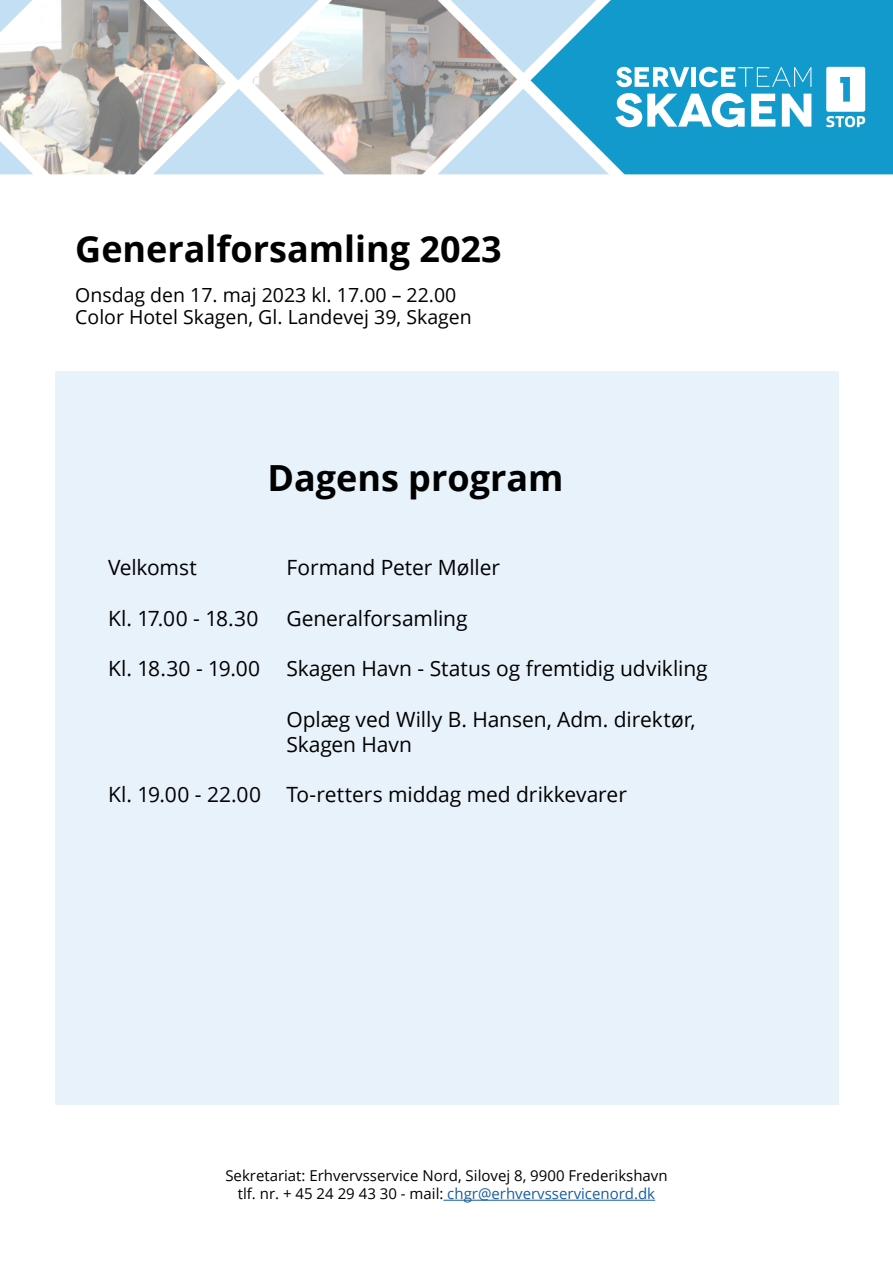
<style>
.page{position:relative;width:893px;height:1263px;background:#fff}
.page>*{position:absolute;margin:0;border:0;box-sizing:border-box;transform-origin:0 0}
.t1{font:700 36px "Open Sans";color:#000}
.t2{font:21px "Open Sans";letter-spacing:-.005em;color:#000}
.t3{font:19.5px "Open Sans";color:#000}
.t4{font:15px "Open Sans";color:#000}
.t5{font:15px "Open Sans";color:#175d9e}
.s1{color:#000}
</style>
<div class="page">
<div style="left:55px;top:371px;width:783px;height:734px;background:#e8f2fa"></div>
<div style="left:537px;top:0;width:356px;height:174px;background:#139acc"></div>
<img style="left:251px;top:0;width:259px;height:174px">
<svg style="left:226px;top:89px;width:145px;height:85px;background:#ced1d4"></svg>
<svg style="left:389px;top:89px;width:267px;height:85px;background:#9ac2d4"></svg>
<img style="left:0;top:80px;width:226px;height:94px">
<svg style="left:0;top:0;width:372px;height:80px"></svg>
<svg style="left:0;top:92px;width:83px;height:82px"></svg>
<hr style="left:443px;top:1200px;width:212px;height:1px;background:#175d9e">
<svg style="left:615px;top:93px;width:130px;height:34px"></svg>
<svg style="left:751px;top:94px;width:24px;height:33px"></svg>
<svg style="left:782px;top:94px;width:29px;height:33px"></svg>
<svg style="left:402px;top:0;width:287px;height:87px;background:#7eb7ce"></svg>
<div style="left:691px;top:67px;width:5px;height:20px;background:#fff"></div>
<svg style="left:699px;top:67px;width:112px;height:20px;background:#52b5d9"></svg>
<svg style="left:826px;top:67px;width:39px;height:60px"></svg>
<svg style="left:0;top:174px;width:893px;height:1px"></svg>
<p class="t1" style="left:75px;top:224px;width:428px">Generalforsamling 2023</p>
<p class="t3" style="left:75px;top:282px;width:383px">Onsdag den 17. maj 2023 kl. 17.00 – 22.00</p>
<p class="t3" style="left:75px;top:303px;width:398px">Color Hotel Skagen, Gl. Landevej 39, Skagen</p>
<p class="t1" style="left:267px;top:452px;width:298px">Dagens program</p>
<p class="t2" style="left:108px;top:553px;width:90px">Velkomst</p>
<p class="t2" style="left:286px;top:553px;width:215px">Formand Peter Møller</p>
<p class="t2" style="left:108px;top:604px;width:152px">Kl. 17.00 - 18.30</p>
<p class="t2" style="left:286px;top:604px;width:183px">Generalforsamling</p>
<p class="t2" style="left:108px;top:654px;width:601px">Kl. 18.30 - 19.00 Skagen Havn - Status og fremtidig udvikling</p>
<p class="t2" style="left:286px;top:704px;width:411px">Oplæg ved Willy B. Hansen, Adm. direktør,</p>
<p class="t2" style="left:286px;top:730px;width:127px">Skagen Havn</p>
<p class="t2" style="left:108px;top:780px;width:520px">Kl. 19.00 - 22.00 To-retters middag med drikkevarer</p>
<p class="t4" style="left:225px;top:1165px;width:444px">Sekretariat: Erhvervsservice Nord, Silovej 8, 9900 Frederikshavn</p>
<p class="t5" style="left:238px;top:1183px;width:419px"><span class="s1">tlf. nr. + 45 24 29 43 30 - mail:</span> chgr@erhvervsservicenord.dk</p>
</div>
